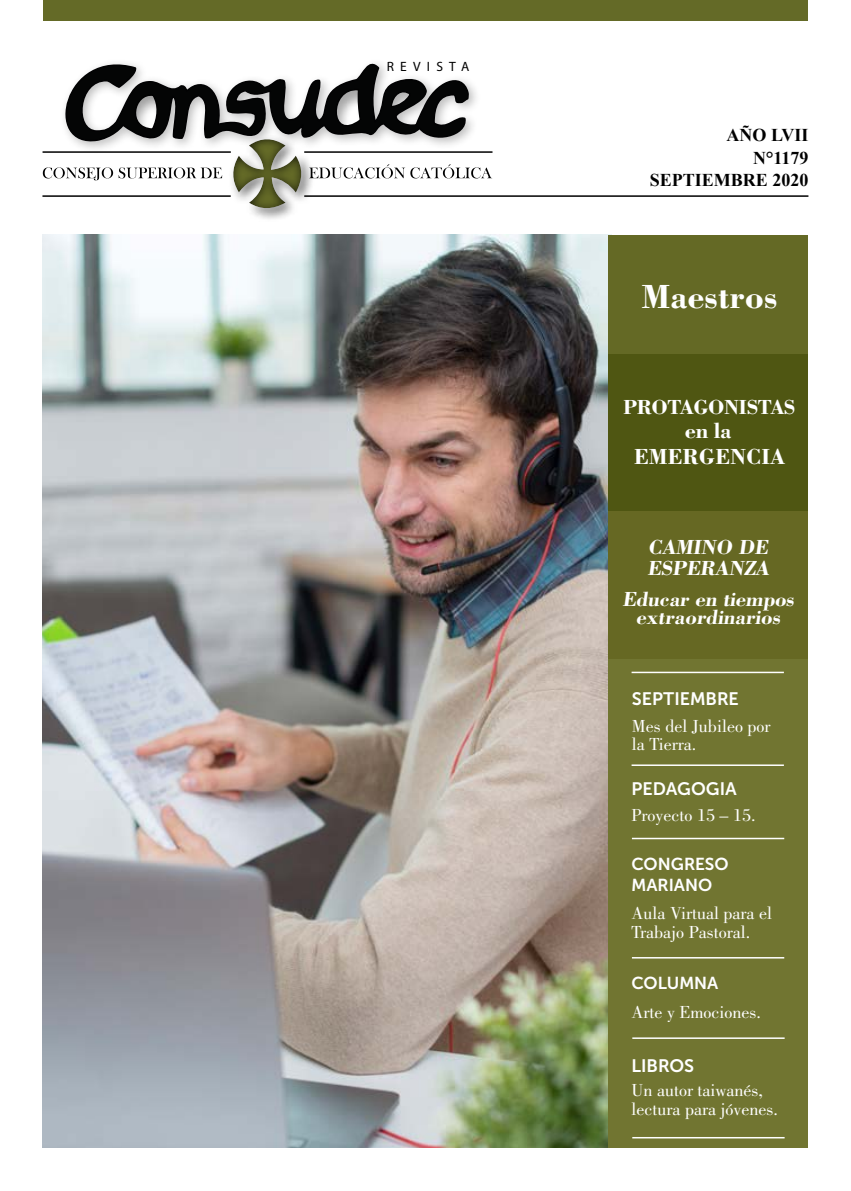
<style>
.page{position:relative;width:851px;height:1191px;background:#fff}
.page>*{position:absolute;margin:0;border:0;box-sizing:border-box;transform-origin:0 0}
.t1{font:700 34.5px "Bodoni Std";color:#fff}
.t2{font:700 22.5px "Bodoni Std";color:#fff}
.t3{font:700 22.5px "Bodoni Std";color:#fff}
.t4{font:700 21px/21px "Bodoni Std";color:#fff}
.t5{font:700 21px "Bodoni Std";letter-spacing:-.02em;color:#fff}
.t6{font:18px/19.5px "Bodoni Std";color:#fff}
.t7{font:700 18px/22.5px "Times New Roman";color:#000;text-align:right}
.t8{font:18px "Museo Sans Cyrl 700";color:#fff}
.t9{font:17.25px/21px "Museo Sans Cyrl 700";color:#fff}
.t10{font:13.5px "Myriad Pro";letter-spacing:.46em;color:#000}
</style>
<div class="page">
<div style="left:224px;top:130px;width:86px;height:88px;background:#fff;opacity:.75"></div>
<div style="left:218px;top:129px;width:96px;height:79px;background:#000;opacity:.75"></div>
<div style="left:59px;top:58px;width:422px;height:96px;background:#000;opacity:.27"></div>
<svg style="left:42px;top:58px;width:427px;height:106px"></svg>
<div style="left:121px;top:83px;width:49px;height:48px;background:#000;opacity:.38"></div>
<div style="left:320px;top:77px;width:54px;height:51px;background:#000;opacity:.35"></div>
<div style="left:376px;top:80px;width:47px;height:28px;background:#000;opacity:.31"></div>
<svg style="left:43px;top:167px;width:70px;height:13px"></svg>
<svg style="left:119px;top:167px;width:103px;height:11px"></svg>
<svg style="left:309px;top:164px;width:183px;height:14px"></svg>
<hr style="left:43px;top:151px;width:188px;height:2px;background:#000">
<hr style="left:42px;top:195px;width:189px;height:2px;background:#000">
<hr style="left:304px;top:151px;width:188px;height:2px;background:#000">
<hr style="left:304px;top:195px;width:504px;height:2px;background:#000">
<div style="left:43px;top:0;width:764px;height:21px;background:#646a27"></div>
<img style="left:42px;top:235px;width:566px;height:912px">
<div style="left:608px;top:527px;width:199px;height:620px;background:#717531"></div>
<div style="left:608px;top:478px;width:199px;height:181px;background:#666823"></div>
<div style="left:608px;top:235px;width:199px;height:119px;background:#646925"></div>
<div style="left:608px;top:354px;width:199px;height:156px;background:#4f5612"></div>
<hr style="left:631px;top:671px;width:152px;height:2px;background:#fff">
<hr style="left:631px;top:764px;width:152px;height:2px;background:#fff">
<hr style="left:631px;top:837px;width:153px;height:2px;background:#fff">
<hr style="left:631px;top:957px;width:153px;height:1px;background:#fff">
<hr style="left:632px;top:1037px;width:152px;height:2px;background:#fff">
<hr style="left:632px;top:1137px;width:152px;height:1px;background:#fff">
<p class="t10" style="left:386px;top:58px;width:84px">REVISTA</p>
<p class="t7" style="left:649px;top:123px;width:160px">AÑO LVII<br>N°1179<br>SEPTIEMBRE 2020</p>
<h1 class="t1" style="left:641px;top:275px;width:138px">Maestros</h1>
<p class="t5" style="left:623px;top:394px;width:174px">PROTAGONISTAS</p>
<p class="t2" style="left:633px;top:442px;width:153px">EMERGENCIA</p>
<p class="t3" style="left:684px;top:416px;width:48px">en la</p>
<p class="t4" style="left:647px;top:536px;width:127px">CAMINO DE<br>ESPERANZA</p>
<p class="t4" style="left:622px;top:589px;width:177px;line-height:18px;text-align:center">Educar en tiempos extraordinarios</p>
<p class="t8" style="left:631px;top:688px;width:108px">SEPTIEMBRE</p>
<p class="t6" style="left:631px;top:717px;width:140px;line-height:18px">Mes del Jubileo por la Tierra.</p>
<p class="t8" style="left:631px;top:778px;width:107px">PEDAGOGIA</p>
<p class="t6" style="left:631px;top:805px;width:125px">Proyecto 15 – 15.</p>
<p class="t9" style="left:631px;top:853px;width:99px">CONGRESO<br>MARIANO</p>
<p class="t6" style="left:631px;top:903px;width:142px">Aula Virtual para el<br>Trabajo Pastoral.</p>
<p class="t9" style="left:631px;top:973px;width:88px">COLUMNA</p>
<p class="t6" style="left:631px;top:1002px;width:131px">Arte y Emociones.</p>
<p class="t8" style="left:631px;top:1055px;width:64px">LIBROS</p>
<p class="t6" style="left:631px;top:1080px;width:148px">Un autor taiwanés, lectura para jóvenes.</p>
</div>
